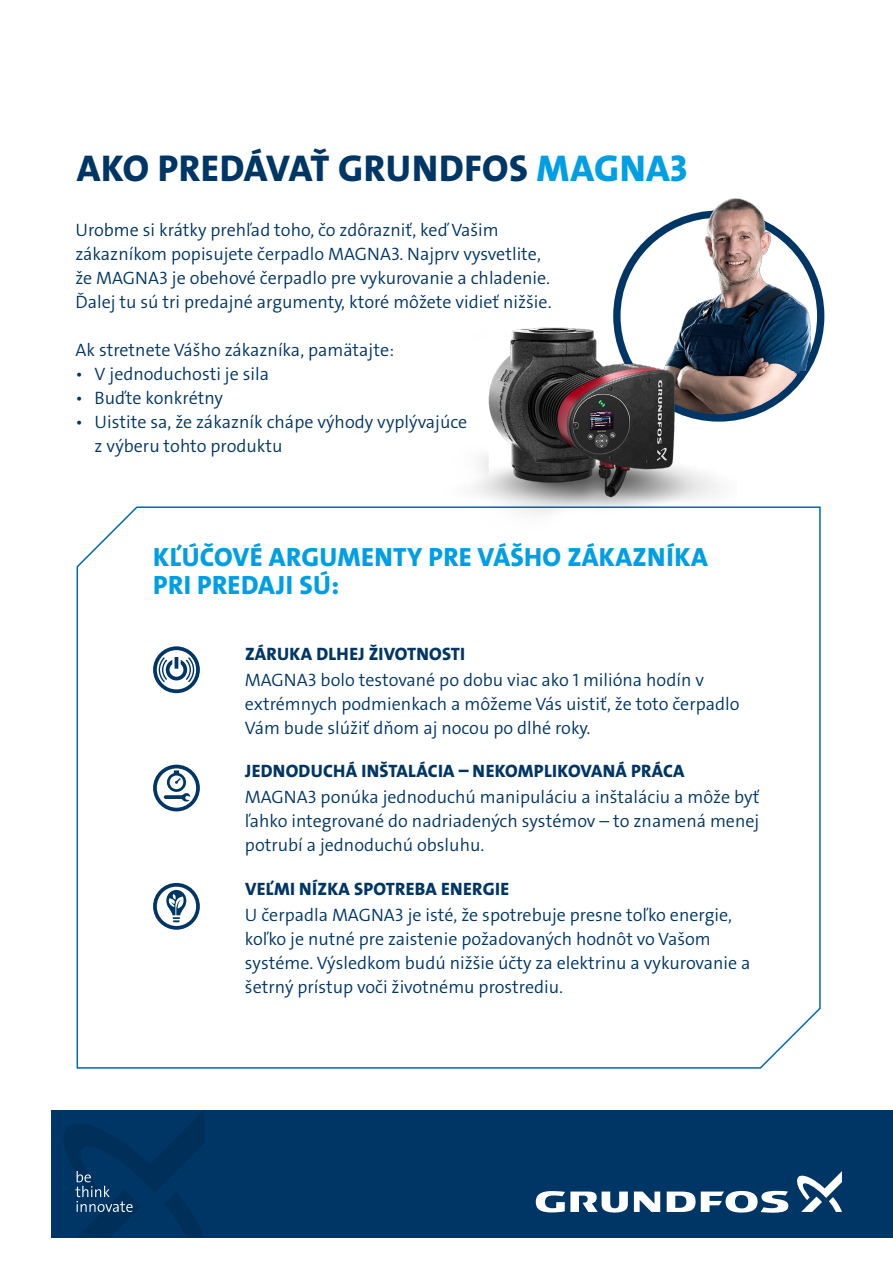
<style>
.page{position:relative;width:893px;height:1263px;background:#fff}
.page>*{position:absolute;margin:0;border:0;box-sizing:border-box;transform-origin:0 0}
.t1{font:37.5px "Grundfos The Sans V2 OT 8 XB";letter-spacing:.015em;color:#003665}
.t2{font:26.55px/28px "Grundfos The Sans V2 OT 8 XB";letter-spacing:.015em;color:#009ee3}
.t3{font:18px/24px "Grundfos The Sans V2 OT 4 SL";color:#003665}
.t4{font:18px "Grundfos The Sans V2 OT 8 XB";letter-spacing:.015em;color:#003665}
.s1{color:#009ee3}
</style>
<div class="page">
<svg style="left:76px;top:506px;width:745px;height:563px"></svg>
<img style="left:617px;top:214px;width:204px;height:204px;border-radius:102px">
<img style="left:613px;top:198px;width:212px;height:173px">
<img style="left:425px;top:316px;width:311px;height:214px">
<svg style="left:153px;top:646px;width:47px;height:47px"></svg>
<svg style="left:153px;top:765px;width:47px;height:46px"></svg>
<svg style="left:153px;top:883px;width:47px;height:47px"></svg>
<div style="left:51px;top:1110px;width:842px;height:127px;background:#003665"></div>
<svg style="left:634px;top:1191px;width:26px;height:21px"></svg>
<svg style="left:536px;top:1191px;width:92px;height:21px"></svg>
<svg style="left:667px;top:1191px;width:121px;height:22px"></svg>
<svg style="left:797px;top:1171px;width:45px;height:41px"></svg>
<svg style="left:64px;top:1111px;width:140px;height:126px"></svg>
<h1 class="t1" style="left:77px;top:144px;width:612px">AKO PREDÁVAŤ GRUNDFOS <span class="s1">MAGNA3</span></h1>
<p class="t3" style="left:75px;top:218px;width:478px">Urobme si krátky prehľad toho, čo zdôrazniť, keď Vašim zákazníkom popisujete čerpadlo MAGNA3. Najprv vysvetlite, že MAGNA3 je obehové čerpadlo pre vykurovanie a chladenie.<br>Ďalej tu sú tri predajné argumenty, ktoré môžete vidieť nižšie.</p>
<p class="t3" style="left:75px;top:338px;width:320px">Ak stretnete Vášho zákazníka, pamätajte:</p>
<p class="t3" style="left:75px;top:362px;width:195px">• V jednoduchosti je sila</p>
<p class="t3" style="left:75px;top:386px;width:149px">• Buďte konkrétny</p>
<p class="t3" style="left:95px;top:410px;width:374px;text-indent:-19px">• Uistite sa, že zákazník chápe výhody vyplývajúce z výberu tohto produktu</p>
<h2 class="t2" style="left:153px;top:543px;width:556px">KĽÚČOVÉ ARGUMENTY PRE VÁŠHO ZÁKAZNÍKA<br>PRI PREDAJI SÚ:</h2>
<p class="t4" style="left:245px;top:642px;width:222px">ZÁRUKA DLHEJ ŽIVOTNOSTI</p>
<p class="t3" style="left:245px;top:668px;width:496px">MAGNA3 bolo testované po dobu viac ako 1 milióna hodín v extrémnych podmienkach a môžeme Vás uistiť, že toto čerpadlo<br>Vám bude slúžiť dňom aj nocou po dlhé roky.</p>
<p class="t4" style="left:245px;top:760px;width:441px">JEDNODUCHÁ INŠTALÁCIA – NEKOMPLIKOVANÁ PRÁCA</p>
<p class="t3" style="left:245px;top:785px;width:516px;text-align:justify">MAGNA3 ponúka jednoduchú manipuláciu a inštaláciu a môže byť ľahko integrované do nadriadených systémov – to znamená menej potrubí a jednoduchú obsluhu.</p>
<p class="t4" style="left:245px;top:877px;width:266px">VEĽMI NÍZKA SPOTREBA ENERGIE</p>
<p class="t3" style="left:245px;top:903px;width:507px">U čerpadla MAGNA3 je isté, že spotrebuje presne toľko energie, koľko je nutné pre zaistenie požadovaných hodnôt vo Vašom systéme. Výsledkom budú nižšie účty za elektrinu a vykurovanie a šetrný prístup voči životnému prostrediu.</p>
</div>
